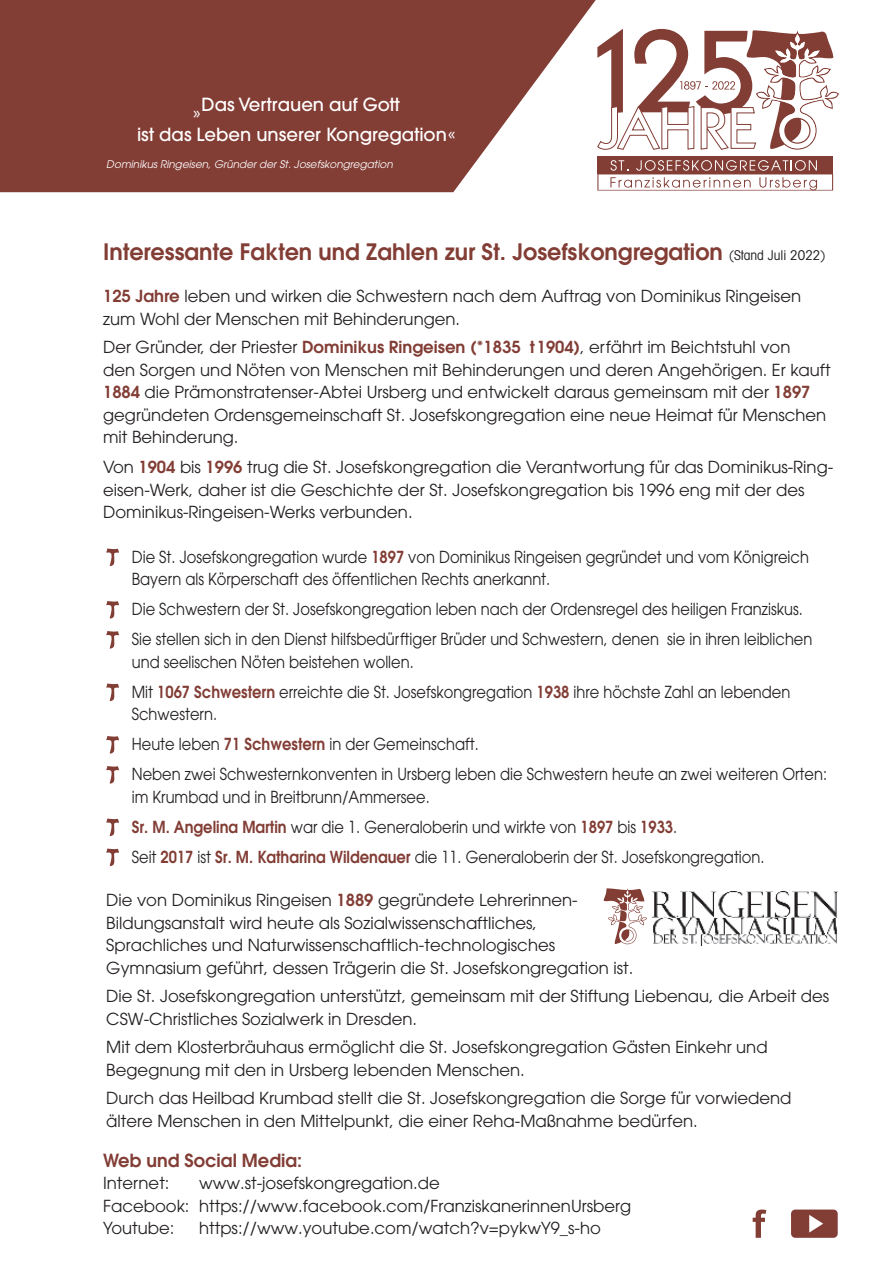
<style>
.page{position:relative;width:893px;height:1263px;background:#fff}
.page>*{position:absolute;margin:0;border:0;box-sizing:border-box;transform-origin:0 0}
.t1{font:600 22.5px "Avant Garde CE";color:#823d35}
.t2{font:500 18px/30px "Avant Garde";color:#fff;text-align:center}
.t3{font:600 18px "Avant Garde CE";color:#823d35}
.t4{font:16.5px/22.5px "Avant Garde CE";color:#231f20}
.t5{font:16.5px/30px "Avant Garde CE";color:#231f20;scale:.89 1}
.t6{font:italic 10.5px "Avant Garde CE";color:#fff}
.s1{font-weight:400;font-stretch:condensed}
.s2{font-family:"Avant Garde";font-weight:400;font-stretch:condensed;font-size:13.5px;color:#231f20}
.s3{font-weight:600;color:#823d35}
</style>
<div class="page">
<svg style="left:0;top:0;width:596px;height:192px;background:#90534c"></svg>
<svg style="left:597px;top:29px;width:242px;height:121px"></svg>
<div style="left:597px;top:156px;width:236px;height:18px;background:#823d35"></div>
<svg style="left:597px;top:160px;width:236px;height:31px"></svg>
<svg style="left:106px;top:549px;width:13px;height:17px"></svg>
<svg style="left:106px;top:601px;width:13px;height:18px"></svg>
<svg style="left:106px;top:631px;width:13px;height:18px"></svg>
<svg style="left:106px;top:684px;width:13px;height:17px"></svg>
<svg style="left:106px;top:736px;width:13px;height:18px"></svg>
<svg style="left:106px;top:766px;width:13px;height:18px"></svg>
<svg style="left:106px;top:819px;width:13px;height:17px"></svg>
<svg style="left:106px;top:849px;width:13px;height:17px"></svg>
<div style="left:791px;top:1209px;width:47px;height:29px;background:#823d35;border-radius:4px"></div>
<svg style="left:809px;top:1215px;width:14px;height:17px"></svg>
<svg style="left:753px;top:1209px;width:13px;height:29px"></svg>
<img style="left:652px;top:891px;width:185px;height:55px">
<svg style="left:604px;top:888px;width:43px;height:56px"></svg>
<p class="t2" style="left:137px;top:91px;width:320px"><span class="s1">»</span> Das Vertrauen auf Gott<br>ist das Leben unserer Kongregation<span class="s1">«</span></p>
<p class="t6" style="left:106px;top:160px;width:288px">Dominikus Ringeisen, Gründer der St. Josefskongregation</p>
<h1 class="t1" style="left:103px;top:243px;width:724px">Interessante Fakten und Zahlen zur St. Josefskongregation <span class="s2">(Stand Juli 2022)</span></h1>
<p class="t4" style="left:103px;top:287px;width:699px"><span class="s3">125 Jahre</span> leben und wirken die Schwestern nach dem Auftrag von Dominikus Ringeisen zum Wohl der Menschen mit Behinderungen.</p>
<p class="t4" style="left:103px;top:338px;width:729px">Der Gründer, der Priester <span class="s3">Dominikus Ringeisen (*1835 t 1904)</span>, erfährt im Beichtstuhl von<br>den Sorgen und Nöten von Menschen mit Behinderungen und deren Angehörigen. Er kauft <span class="s3">1884</span> die Prämonstratenser-Abtei Ursberg und entwickelt daraus gemeinsam mit der <span class="s3">1897 </span>gegründeten Ordensgemeinschaft St. Josefskongregation eine neue Heimat für Menschen mit Behinderung.</p>
<p class="t4" style="left:103px;top:458px;width:732px">Von <span class="s3">1904</span> bis <span class="s3">1996</span> trug die St. Josefskongregation die Verantwortung für das Dominikus-Ring&shy;eisen-Werk, daher ist die Geschichte der St. Josefskongregation bis 1996 eng mit der des<br>Dominikus-Ringeisen-Werks verbunden.</p>
<p class="t5" style="left:132px;top:547px;width:762px;line-height:22.5px">Die St. Josefskongregation wurde <span class="s3">1897</span> von Dominikus Ringeisen gegründet und vom Königreich<br>Bayern als Körperschaft des öffentlichen Rechts anerkannt.</p>
<p class="t5" style="left:132px;top:596px;width:766px">Die Schwestern der St. Josefskongregation leben nach der Ordensregel des heiligen Franziskus.<br>Sie stellen sich in den Dienst hilfsbedürftiger Brüder und Schwestern, denen sie in ihren leiblichen</p>
<p class="t5" style="left:132px;top:648px;width:741px">und seelischen Nöten beistehen wollen.<br>Mit <span class="s3">1067 Schwestern</span> erreichte die St. Josefskongregation <span class="s3">1938</span> ihre höchste Zahl an lebenden</p>
<p class="t5" style="left:132px;top:701px;width:783px">Schwestern.<br>Heute leben <span class="s3">71 Schwestern</span> in der Gemeinschaft.<br>Neben zwei Schwesternkonventen in Ursberg leben die Schwestern heute an zwei weiteren Orten:</p>
<p class="t5" style="left:132px;top:783px;width:712px">im Krumbad und in Breitbrunn/Ammersee.<br><span class="s3">Sr. M. Angelina Martin</span> war die 1. Generaloberin und wirkte von <span class="s3">1897</span> bis <span class="s3">1933</span>.<br>Seit <span class="s3">2017</span> ist <span class="s3">Sr. M. Katharina Wildenauer</span> die 11. Generaloberin der St. Josefskongregation.</p>
<p class="t4" style="left:106px;top:890px;width:529px">Die von Dominikus Ringeisen <span class="s3">1889</span> gegründete Lehrerinnen-Bildungsanstalt wird heute als Sozialwissenschaftliches, Sprachliches und Naturwissenschaftlich-technologisches Gymnasium geführt, dessen Trägerin die St. Josefskongregation ist.</p>
<p class="t4" style="left:106px;top:986px;width:724px">Die St. Josefskongregation unterstützt, gemeinsam mit der Stiftung Liebenau, die Arbeit des<br>CSW-Christliches Sozialwerk in Dresden.</p>
<p class="t4" style="left:106px;top:1037px;width:663px">Mit dem Klosterbräuhaus ermöglicht die St. Josefskongregation Gästen Einkehr und<br>Begegnung mit den in Ursberg lebenden Menschen.</p>
<p class="t4" style="left:106px;top:1088px;width:687px">Durch das Heilbad Krumbad stellt die St. Josefskongregation die Sorge für vorwiedend ältere Menschen in den Mittelpunkt, die einer Reha-Maßnahme bedürfen.</p>
<p class="t3" style="left:103px;top:1153px;width:201px">Web und Social Media:</p>
<p class="t4" style="left:103px;top:1173px;width:68px">Internet:</p>
<p class="t4" style="left:103px;top:1173px;width:530px;text-indent:96px">www.st-josefskongregation.de<br>Facebook: https://www.facebook.com/FranziskanerinnenUrsberg<br>Youtube:</p>
<p class="t4" style="left:199px;top:1218px;width:403px">https://www.youtube.com/watch?v=pykwY9_s-ho</p>
</div>
